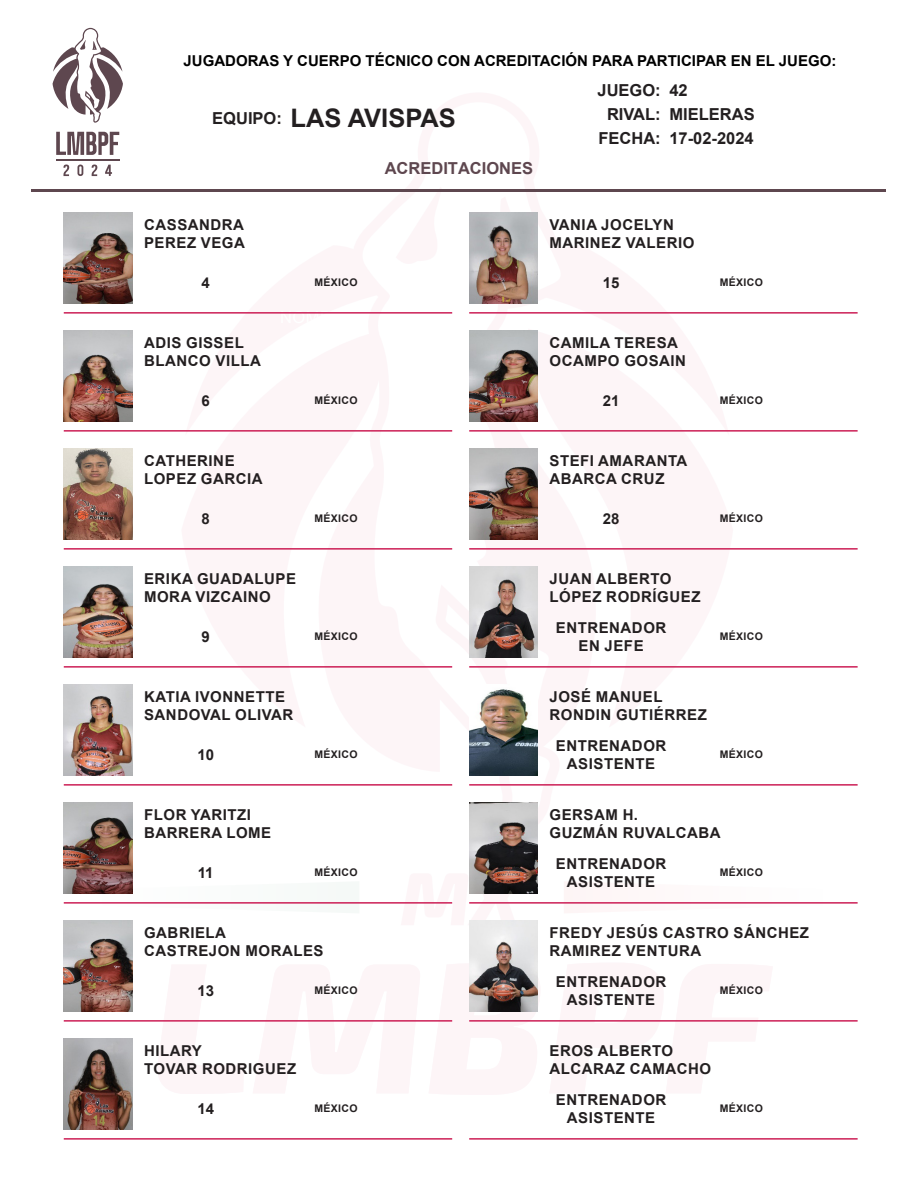
<style>
.page{position:relative;width:918px;height:1188px;background:#fff}
.page>*{position:absolute;margin:0;border:0;box-sizing:border-box;transform-origin:0 0}
.t1{font:700 25.5px "Arial";color:#231f20}
.t2{font:700 16.5px/24px "Arial";color:#231f20}
.t3{font:700 16.5px "Arial";color:#5e474f}
.t4{font:700 15px/18px "Arial";letter-spacing:.035em;color:#231f20;text-align:center}
.t5{font:700 15px "Arial";color:#000}
.t6{font:700 10.5px "Arial";letter-spacing:.035em;color:#231f20}
</style>
<div class="page">
<svg style="left:452px;top:893px;width:82px;height:28px"></svg>
<svg style="left:89px;top:870px;width:44px;height:54px"></svg>
<svg style="left:452px;top:212px;width:86px;height:591px"></svg>
<hr style="left:32px;top:189px;width:854px;height:3px;background:#5e474f">
<svg style="left:53px;top:28px;width:70px;height:95px"></svg>
<svg style="left:56px;top:132px;width:63px;height:23px"></svg>
<svg style="left:63px;top:165px;width:6px;height:11px"></svg>
<svg style="left:77px;top:165px;width:6px;height:11px"></svg>
<svg style="left:92px;top:165px;width:5px;height:11px"></svg>
<svg style="left:105px;top:165px;width:7px;height:11px"></svg>
<hr style="left:56px;top:159px;width:64px;height:1px;background:#5e474f">
<img style="left:64px;top:213px;width:68px;height:90px">
<hr style="left:64px;top:312px;width:388px;height:2px;background:#cc1f56">
<img style="left:64px;top:331px;width:68px;height:90px">
<hr style="left:64px;top:430px;width:388px;height:2px;background:#cc1f56">
<img style="left:64px;top:449px;width:68px;height:90px">
<hr style="left:64px;top:548px;width:388px;height:2px;background:#cc1f56">
<img style="left:64px;top:567px;width:68px;height:90px">
<hr style="left:64px;top:666px;width:388px;height:2px;background:#cc1f56">
<img style="left:64px;top:685px;width:68px;height:90px">
<hr style="left:64px;top:784px;width:388px;height:2px;background:#cc1f56">
<img style="left:64px;top:803px;width:68px;height:90px">
<hr style="left:64px;top:902px;width:388px;height:2px;background:#cc1f56">
<img style="left:64px;top:921px;width:68px;height:90px">
<hr style="left:64px;top:1020px;width:388px;height:2px;background:#cc1f56">
<img style="left:64px;top:1039px;width:68px;height:90px">
<hr style="left:64px;top:1138px;width:388px;height:2px;background:#cc1f56">
<img style="left:469px;top:213px;width:69px;height:90px">
<hr style="left:469px;top:312px;width:389px;height:2px;background:#cc1f56">
<img style="left:469px;top:331px;width:69px;height:90px">
<hr style="left:469px;top:430px;width:389px;height:2px;background:#cc1f56">
<img style="left:469px;top:449px;width:69px;height:90px">
<hr style="left:469px;top:548px;width:389px;height:2px;background:#cc1f56">
<img style="left:469px;top:567px;width:69px;height:90px">
<hr style="left:469px;top:666px;width:389px;height:2px;background:#cc1f56">
<img style="left:469px;top:685px;width:69px;height:90px">
<hr style="left:469px;top:784px;width:389px;height:2px;background:#cc1f56">
<img style="left:469px;top:803px;width:69px;height:90px">
<hr style="left:469px;top:902px;width:389px;height:2px;background:#cc1f56">
<img style="left:469px;top:921px;width:69px;height:90px">
<hr style="left:469px;top:1020px;width:389px;height:2px;background:#cc1f56">
<hr style="left:469px;top:1138px;width:389px;height:2px;background:#cc1f56">
<p class="t5" style="left:184px;top:51px;width:654px">JUGADORAS Y CUERPO TÉCNICO CON ACREDITACIÓN PARA PARTICIPAR EN EL JUEGO:</p>
<p class="t2" style="left:669px;top:79px;width:87px">42<br>MIELERAS<br>17-02-2024</p>
<p class="t2" style="left:598px;top:79px;width:65px;text-align:center">JUEGO:<br>RIVAL:<br>FECHA:</p>
<h1 class="t1" style="left:291px;top:101px;width:167px">LAS AVISPAS</h1>
<p class="t2" style="left:212px;top:107px;width:71px">EQUIPO:</p>
<p class="t4" style="left:144px;top:216px;width:102px">CASSANDRA</p>
<p class="t4" style="left:144px;top:234px;width:102px">PEREZ VEGA</p>
<p class="t4" style="left:202px;top:273px;width:10px">4</p>
<p class="t6" style="left:314px;top:275px;width:45px">MÉXICO</p>
<p class="t4" style="left:144px;top:334px;width:101px">ADIS GISSEL</p>
<p class="t4" style="left:144px;top:352px;width:118px">BLANCO VILLA</p>
<p class="t4" style="left:202px;top:391px;width:10px">6</p>
<p class="t6" style="left:314px;top:393px;width:45px">MÉXICO</p>
<p class="t4" style="left:144px;top:452px;width:92px">CATHERINE</p>
<p class="t4" style="left:144px;top:470px;width:120px">LOPEZ GARCIA</p>
<p class="t4" style="left:202px;top:509px;width:10px">8</p>
<p class="t6" style="left:314px;top:511px;width:45px">MÉXICO</p>
<p class="t4" style="left:144px;top:570px;width:154px">ERIKA GUADALUPE</p>
<p class="t4" style="left:144px;top:588px;width:128px">MORA VIZCAINO</p>
<p class="t4" style="left:202px;top:627px;width:10px">9</p>
<p class="t6" style="left:314px;top:629px;width:45px">MÉXICO</p>
<p class="t4" style="left:144px;top:688px;width:143px">KATIA IVONNETTE</p>
<p class="t4" style="left:144px;top:706px;width:151px">SANDOVAL OLIVAR</p>
<p class="t4" style="left:197px;top:745px;width:18px">10</p>
<p class="t6" style="left:314px;top:747px;width:45px">MÉXICO</p>
<p class="t4" style="left:144px;top:806px;width:108px">FLOR YARITZI</p>
<p class="t4" style="left:144px;top:824px;width:129px">BARRERA LOME</p>
<p class="t4" style="left:198px;top:863px;width:17px">11</p>
<p class="t6" style="left:314px;top:865px;width:45px">MÉXICO</p>
<p class="t4" style="left:144px;top:924px;width:84px">GABRIELA</p>
<p class="t4" style="left:144px;top:942px;width:181px">CASTREJON MORALES</p>
<p class="t4" style="left:197px;top:981px;width:18px">13</p>
<p class="t6" style="left:314px;top:983px;width:45px">MÉXICO</p>
<p class="t4" style="left:144px;top:1042px;width:59px">HILARY</p>
<p class="t4" style="left:144px;top:1060px;width:154px">TOVAR RODRIGUEZ</p>
<p class="t4" style="left:197px;top:1099px;width:18px">14</p>
<p class="t6" style="left:314px;top:1101px;width:45px">MÉXICO</p>
<p class="t3" style="left:385px;top:156px;width:150px">ACREDITACIONES</p>
<p class="t4" style="left:550px;top:216px;width:126px">VANIA JOCELYN</p>
<p class="t4" style="left:550px;top:234px;width:146px">MARINEZ VALERIO</p>
<p class="t4" style="left:603px;top:273px;width:18px">15</p>
<p class="t6" style="left:720px;top:275px;width:45px">MÉXICO</p>
<p class="t4" style="left:550px;top:334px;width:130px">CAMILA TERESA</p>
<p class="t4" style="left:550px;top:352px;width:138px">OCAMPO GOSAIN</p>
<p class="t4" style="left:603px;top:391px;width:18px">21</p>
<p class="t6" style="left:720px;top:393px;width:45px">MÉXICO</p>
<p class="t4" style="left:550px;top:452px;width:139px">STEFI AMARANTA</p>
<p class="t4" style="left:550px;top:470px;width:116px">ABARCA CRUZ</p>
<p class="t4" style="left:603px;top:509px;width:18px">28</p>
<p class="t6" style="left:720px;top:511px;width:45px">MÉXICO</p>
<p class="t4" style="left:550px;top:570px;width:123px">JUAN ALBERTO</p>
<p class="t4" style="left:550px;top:588px;width:153px">LÓPEZ RODRÍGUEZ</p>
<p class="t4" style="left:556px;top:618px;width:112px">ENTRENADOR<br>EN JEFE</p>
<p class="t6" style="left:720px;top:629px;width:45px">MÉXICO</p>
<p class="t4" style="left:550px;top:688px;width:115px">JOSÉ MANUEL</p>
<p class="t4" style="left:550px;top:706px;width:159px">RONDIN GUTIÉRREZ</p>
<p class="t4" style="left:556px;top:736px;width:112px">ENTRENADOR<br>ASISTENTE</p>
<p class="t6" style="left:720px;top:747px;width:45px">MÉXICO</p>
<p class="t4" style="left:550px;top:806px;width:90px">GERSAM H.</p>
<p class="t4" style="left:550px;top:824px;width:173px">GUZMÁN RUVALCABA</p>
<p class="t4" style="left:556px;top:854px;width:112px">ENTRENADOR<br>ASISTENTE</p>
<p class="t6" style="left:720px;top:865px;width:45px">MÉXICO</p>
<p class="t4" style="left:550px;top:924px;width:261px">FREDY JESÚS CASTRO SÁNCHEZ</p>
<p class="t4" style="left:550px;top:942px;width:153px">RAMIREZ VENTURA</p>
<p class="t4" style="left:556px;top:972px;width:112px">ENTRENADOR<br>ASISTENTE</p>
<p class="t6" style="left:720px;top:983px;width:45px">MÉXICO</p>
<p class="t4" style="left:550px;top:1042px;width:125px">EROS ALBERTO</p>
<p class="t4" style="left:550px;top:1060px;width:163px">ALCARAZ CAMACHO</p>
<p class="t4" style="left:556px;top:1090px;width:112px">ENTRENADOR<br>ASISTENTE</p>
<p class="t6" style="left:720px;top:1101px;width:45px">MÉXICO</p>
</div>
